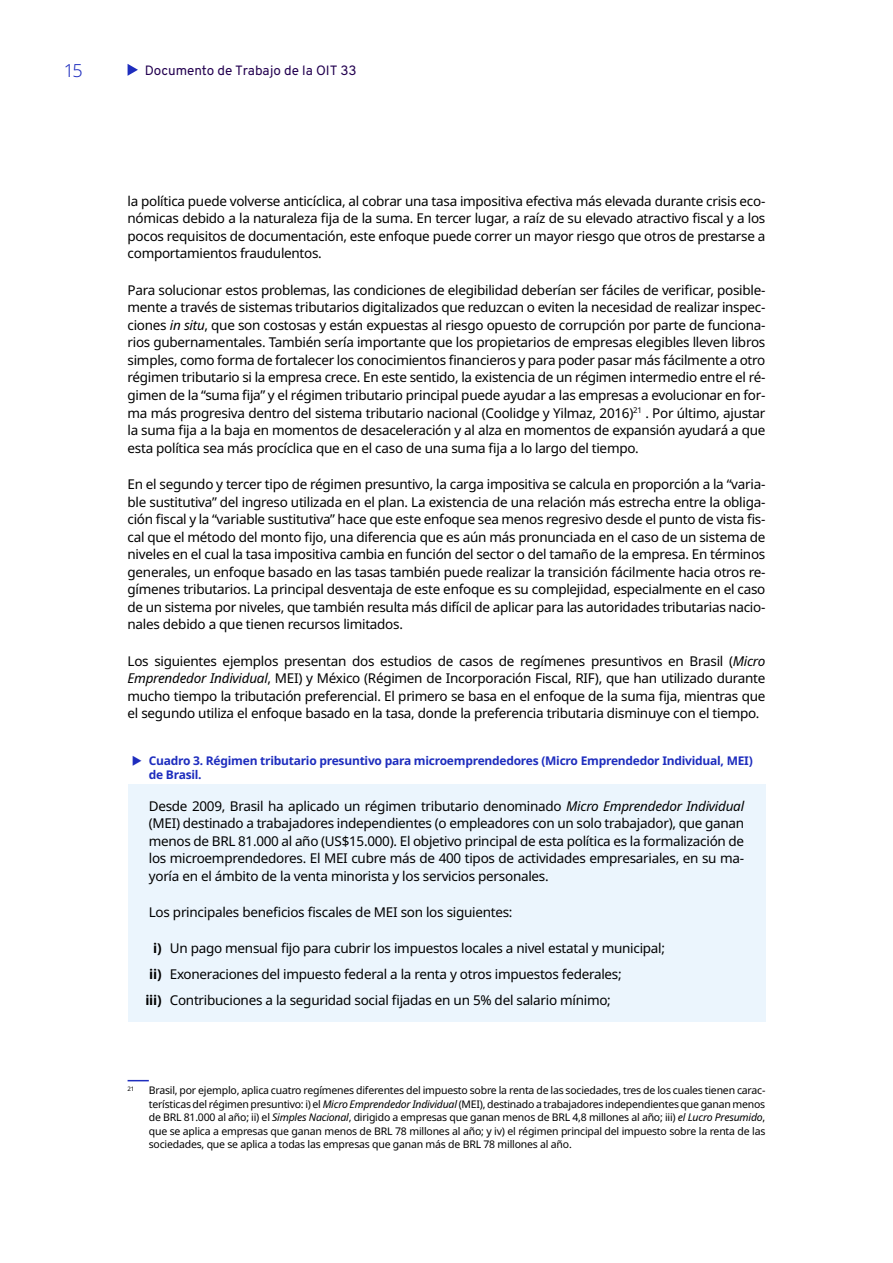
<style>
.page{position:relative;width:893px;height:1263px;background:#fff}
.page>*{position:absolute;margin:0;border:0;box-sizing:border-box;transform-origin:0 0}
.t1{font:300 18px "Noto Sans";color:#1e2dbe}
.B_Body_Space{font:13.5px/17.5px "Noto Sans";letter-spacing:-.02em;color:#000;text-align:justify}
.t2{font:13.5px "Overpass";color:#230050}
.t3{font:700 12px/14.4px "Noto Sans";letter-spacing:-.02em;color:#1e2dbe}
.C_Footnote{font:10.5px/13.5px "Noto Sans";letter-spacing:-.02em;color:#000;text-align:justify}
.C_Footnote-2{font:6.15px "Noto Sans";color:#000}
.s1{font-style:italic}
.s2{font-weight:700}
</style>
<div class="page">
<svg style="left:128px;top:64px;width:10px;height:12px"></svg>
<div style="left:128px;top:784px;width:637px;height:113px;background:#ebf5fd"></div>
<div style="left:128px;top:891px;width:637px;height:42px;background:#ebf5fd"></div>
<div style="left:128px;top:927px;width:637px;height:42px;background:#ebf5fd"></div>
<div style="left:128px;top:953px;width:637px;height:42px;background:#ebf5fd"></div>
<div style="left:128px;top:979px;width:637px;height:42px;background:#ebf5fd"></div>
<svg style="left:128px;top:1080px;width:21px;height:1px"></svg>
<h1 class="t1" style="left:64px;top:57px;width:21px">15</h1>
<p class="t2" style="left:145px;top:60px;width:213px">Documento de Trabajo de la OIT 33</p>
<p class="B_Body_Space" style="left:128px;top:192px;width:639px">la política puede volverse anticíclica, al cobrar una tasa impositiva efectiva más elevada durante crisis eco&shy;nómicas debido a la naturaleza fija de la suma. En tercer lugar, a raíz de su elevado atractivo fiscal y a los pocos requisitos de documentación, este enfoque puede correr un mayor riesgo que otros de prestarse a comportamientos fraudulentos.</p>
<p class="B_Body_Space" style="left:128px;top:281px;width:639px">Para solucionar estos problemas, las condiciones de elegibilidad deberían ser fáciles de verificar, posible&shy;mente a través de sistemas tributarios digitalizados que reduzcan o eviten la necesidad de realizar inspec&shy;ciones <span class="s1">in situ</span>, que son costosas y están expuestas al riesgo opuesto de corrupción por parte de funciona&shy;rios gubernamentales. También sería importante que los propietarios de empresas elegibles lleven libros simples, como forma de fortalecer los conocimientos financieros y para poder pasar más fácilmente a otro régimen tributario si la empresa crece. En este sentido, la existencia de un régimen intermedio entre el ré&shy;gimen de la “suma fija” y el régimen tributario principal puede ayudar a las empresas a evolucionar en for&shy;ma más progresiva dentro del sistema tributario nacional (Coolidge y Yilmaz, 2016)<sup>21</sup> . Por último, ajustar la suma fija a la baja en momentos de desaceleración y al alza en momentos de expansión ayudará a que esta política sea más procíclica que en el caso de una suma fija a lo largo del tiempo.</p>
<p class="B_Body_Space" style="left:128px;top:476px;width:639px">En el segundo y tercer tipo de régimen presuntivo, la carga impositiva se calcula en proporción a la “varia&shy;ble sustitutiva” del ingreso utilizada en el plan. La existencia de una relación más estrecha entre la obliga&shy;ción fiscal y la “variable sustitutiva” hace que este enfoque sea menos regresivo desde el punto de vista fis&shy;cal que el método del monto fijo, una diferencia que es aún más pronunciada en el caso de un sistema de niveles en el cual la tasa impositiva cambia en función del sector o del tamaño de la empresa. En términos generales, un enfoque basado en las tasas también puede realizar la transición fácilmente hacia otros re&shy;gímenes tributarios. La principal desventaja de este enfoque es su complejidad, especialmente en el caso de un sistema por niveles, que también resulta más difícil de aplicar para las autoridades tributarias nacio&shy;nales debido a que tienen recursos limitados.</p>
<p class="B_Body_Space" style="left:128px;top:652px;width:639px">Los siguientes ejemplos presentan dos estudios de casos de regímenes presuntivos en Brasil (<span class="s1">Micro Emprendedor Individual</span>, MEI) y México (Régimen de Incorporación Fiscal, RIF), que han utilizado durante mucho tiempo la tributación preferencial. El primero se basa en el enfoque de la suma fija, mientras que el segundo utiliza el enfoque basado en la tasa, donde la preferencia tributaria disminuye con el tiempo.</p>
<p class="t3" style="left:149px;top:754px;width:605px">Cuadro 3. Régimen tributario presuntivo para microemprendedores (Micro Emprendedor Individual, MEI) de Brasil.</p>
<p class="B_Body_Space" style="left:149px;top:797px;width:597px">Desde 2009, Brasil ha aplicado un régimen tributario denominado <span class="s1">Micro Emprendedor Individual </span>(MEI) destinado a trabajadores independientes (o empleadores con un solo trabajador), que ganan menos de BRL 81.000 al año (US$15.000). El objetivo principal de esta política es la formalización de los microemprendedores. El MEI cubre más de 400 tipos de actividades empresariales, en su ma&shy;yoría en el ámbito de la venta minorista y los servicios personales.</p>
<p class="B_Body_Space" style="left:149px;top:904px;width:365px">Los principales beneficios fiscales de MEI son los siguientes:</p>
<p class="B_Body_Space" style="left:153px;top:940px;width:513px"><span class="s2">i)</span> Un pago mensual fijo para cubrir los impuestos locales a nivel estatal y municipal;</p>
<p class="B_Body_Space" style="left:149px;top:966px;width:474px"><span class="s2">ii)</span> Exoneraciones del impuesto federal a la renta y otros impuestos federales;</p>
<p class="B_Body_Space" style="left:145px;top:992px;width:467px"><span class="s2">iii)</span> Contribuciones a la seguridad social fijadas en un 5% del salario mínimo;</p>
<p class="C_Footnote-2" style="left:128px;top:1084px;width:8px">21</p>
<p class="C_Footnote" style="left:149px;top:1084px;width:618px">Brasil, por ejemplo, aplica cuatro regímenes diferentes del impuesto sobre la renta de las sociedades, tres de los cuales tienen carac&shy;terísticas del régimen presuntivo: i) el <span class="s1">Micro EmprendedorIndividual</span> (MEI), destinado a trabajadores independientes que ganan menos de BRL 81.000 al año; ii) el <span class="s1">Simples Nacional</span>, dirigido a empresas que ganan menos de BRL 4,8 millones al año; iii) <span class="s1">el Lucro Presumido</span>, que se aplica a empresas que ganan menos de BRL 78 millones al año; y iv) el régimen principal del impuesto sobre la renta de las sociedades, que se aplica a todas las empresas que ganan más de BRL 78 millones al año.</p>
</div>
